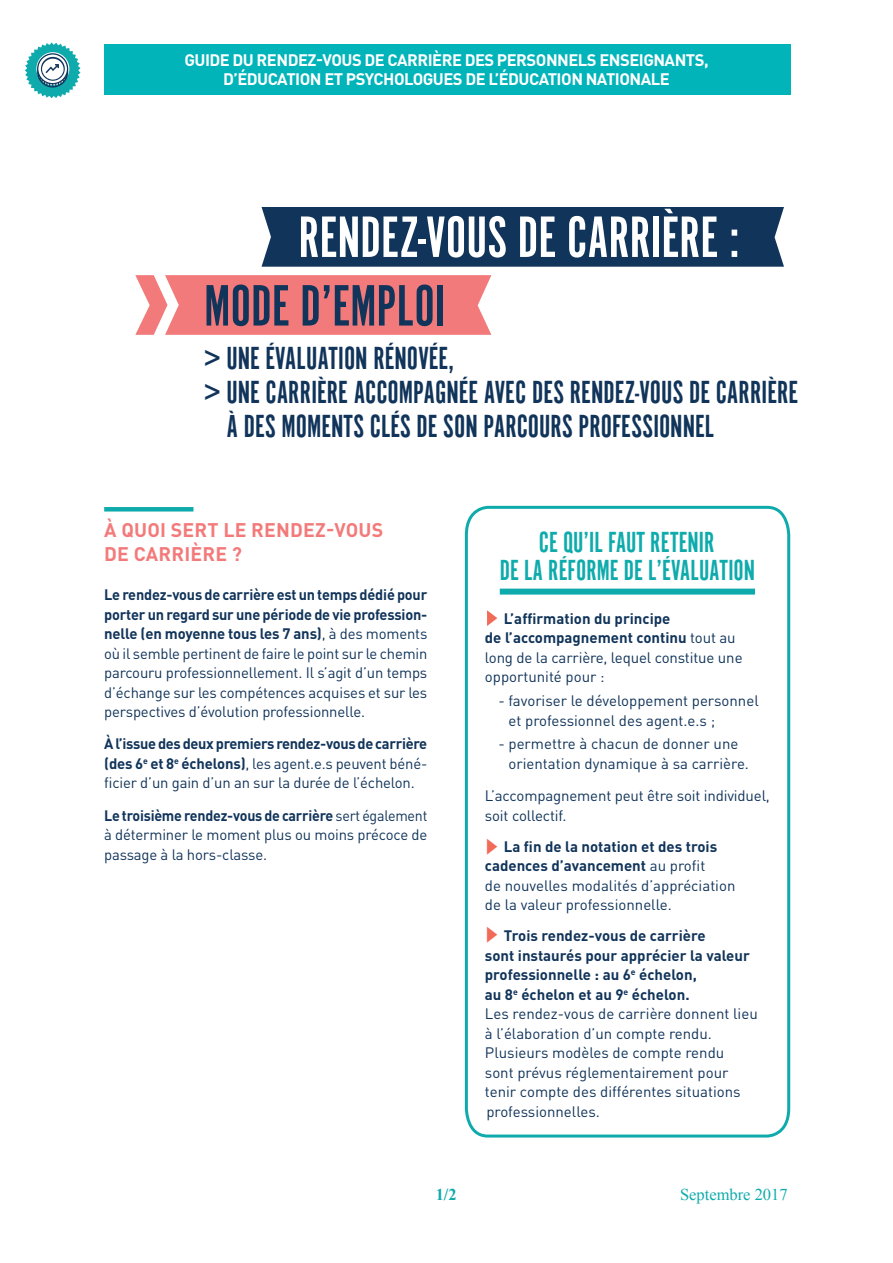
<style>
.page{position:relative;width:893px;height:1263px;background:#fff}
.page>*{position:absolute;margin:0;border:0;box-sizing:border-box;transform-origin:0 0}
.t1{font:60.6px "Alternate Gothic No 1";color:#fff}
.t2{font:60.6px "Alternate Gothic No 1";color:#11345a}
.t3{font:33px "Alternate Gothic No 1";color:#11345a}
.t4{font:30px/28.5px "Alternate Gothic No 1";color:#0fabac;text-align:center}
.t5{font:700 19.5px/24px "DIN Pro";letter-spacing:.01em;color:#f37a7a}
.t6{font:700 16.5px/19.5px "DIN Pro";letter-spacing:-.03em;color:#fff;text-align:center}
.t7{font:16.5px "Times New Roman";color:#0fabac}
.t8{font:700 16.5px "Times New Roman";color:#0fabac}
.t9{font:15px/19.5px "DIN Pro";color:#11345a}
.t10{font:15px/19.5px "DIN Pro";color:#11345a;text-align:justify;scale:.95 1}
.s1{font-weight:700}
</style>
<div class="page">
<div style="left:262px;top:207px;width:522px;height:60px;background:#11345a"></div>
<svg style="left:135px;top:275px;width:356px;height:60px;background:#f38484"></svg>
<div style="left:104px;top:44px;width:686px;height:51px;background:#00b4b9"></div>
<svg style="left:464px;top:505px;width:327px;height:633px"></svg>
<svg style="left:487px;top:610px;width:10px;height:16px"></svg>
<hr style="left:104px;top:507px;width:89px;height:4px;background:#0fabac">
<svg style="left:25px;top:43px;width:55px;height:55px"></svg>
<svg style="left:487px;top:838px;width:10px;height:16px"></svg>
<svg style="left:487px;top:927px;width:10px;height:16px"></svg>
<p class="t6" style="left:184px;top:49px;width:526px">Guide du rendez-vous de carrière des personnels enseignants, d’éducation et psychologues de l’éducation nationale</p>
<h1 class="t1" style="left:299px;top:205px;width:443px">RENDEZ-VOUS DE CARRIÈRE :</h1>
<h1 class="t2" style="left:204px;top:274px;width:243px">MODE D’EMPLOI</h1>
<h2 class="t3" style="left:204px;top:341px;width:252px">&gt; UNE ÉVALUATION RÉNOVÉE,</h2>
<h2 class="t3" style="left:204px;top:375px;width:596px">&gt; UNE CARRIÈRE ACCOMPAGNÉE AVEC DES RENDEZ-VOUS DE CARRIÈRE</h2>
<h2 class="t3" style="left:226px;top:409px;width:489px">À DES MOMENTS CLÉS DE SON PARCOURS PROFESSIONNEL</h2>
<h3 class="t5" style="left:104px;top:517px;width:281px">À quoi sert le rendez-vous de carrière ?</h3>
<p class="t9" style="left:104px;top:585px;width:325px;text-align:justify"><span class="s1">Le rendez-vous de carrière est un temps dédié pour porter un regard sur une période de vie profession&shy;nelle (en moyenne tous les 7 ans)</span>, à des moments où il semble pertinent de faire le point sur le chemin parcouru professionnellement. Il s’agit d’un temps d’échange sur les compétences acquises et sur les perspectives d’évolution professionnelle.</p>
<p class="t9" style="left:104px;top:734px;width:325px;text-align:justify"><span class="s1">À l’issue des deux premiers rendez-vous de carrière (des 6</span><sup>e</sup> <span class="s1">et 8</span><sup>e</sup> <span class="s1">échelons)</span>, les agent.e.s peuvent béné&shy;ficier d’un gain d’un an sur la durée de l’échelon.</p>
<p class="t10" style="left:104px;top:805px;width:342px"><span class="s1">Le troisième rendez-vous de carrière</span> sert également à déterminer le moment plus ou moins précoce de passage à la hors-classe.</p>
<h3 class="t4" style="left:500px;top:528px;width:257px">CE QU’IL FAUT RETENIR<br>DE LA RÉFORME DE L’ÉVALUATION</h3>
<p class="t9" style="left:485px;top:608px;width:259px;text-indent:19px"><span class="s1">L’affirmation du principe<br>de l’accompagnement continu</span> tout au long de la carrière, lequel constitue une opportunité pour :</p>
<p class="t9" style="left:508px;top:691px;width:252px;text-indent:-10px">- favoriser le développement personnel et professionnel des agent.e.s ;</p>
<p class="t9" style="left:508px;top:734px;width:242px;text-indent:-10px">- permettre à chacun de donner une orientation dynamique à sa carrière.</p>
<p class="t9" style="left:485px;top:786px;width:287px">L’accompagnement peut être soit individuel, soit collectif.</p>
<p class="t9" style="left:485px;top:836px;width:252px;text-indent:19px"><span class="s1">La fin de la notation et des trois cadences d’avancement</span> au profit<br>de nouvelles modalités d’appréciation de la valeur professionnelle.</p>
<p class="t9" style="left:485px;top:926px;width:274px;text-indent:19px"><span class="s1">Trois rendez-vous de carrière<br>sont instaurés pour apprécier la valeur professionnelle : au 6</span><sup>e</sup> <span class="s1">échelon,<br>au 8</span><sup>e</sup> <span class="s1">échelon et au 9</span><sup>e</sup> <span class="s1">échelon.<br></span>Les rendez-vous de carrière donnent lieu à l’élaboration d’un compte rendu.<br>Plusieurs modèles de compte rendu<br>sont prévus réglementairement pour tenir compte des différentes situations professionnelles.</p>
<p class="t8" style="left:436px;top:1183px;width:23px">1/2</p>
<p class="t7" style="left:680px;top:1183px;width:109px">Septembre 2017</p>
</div>
